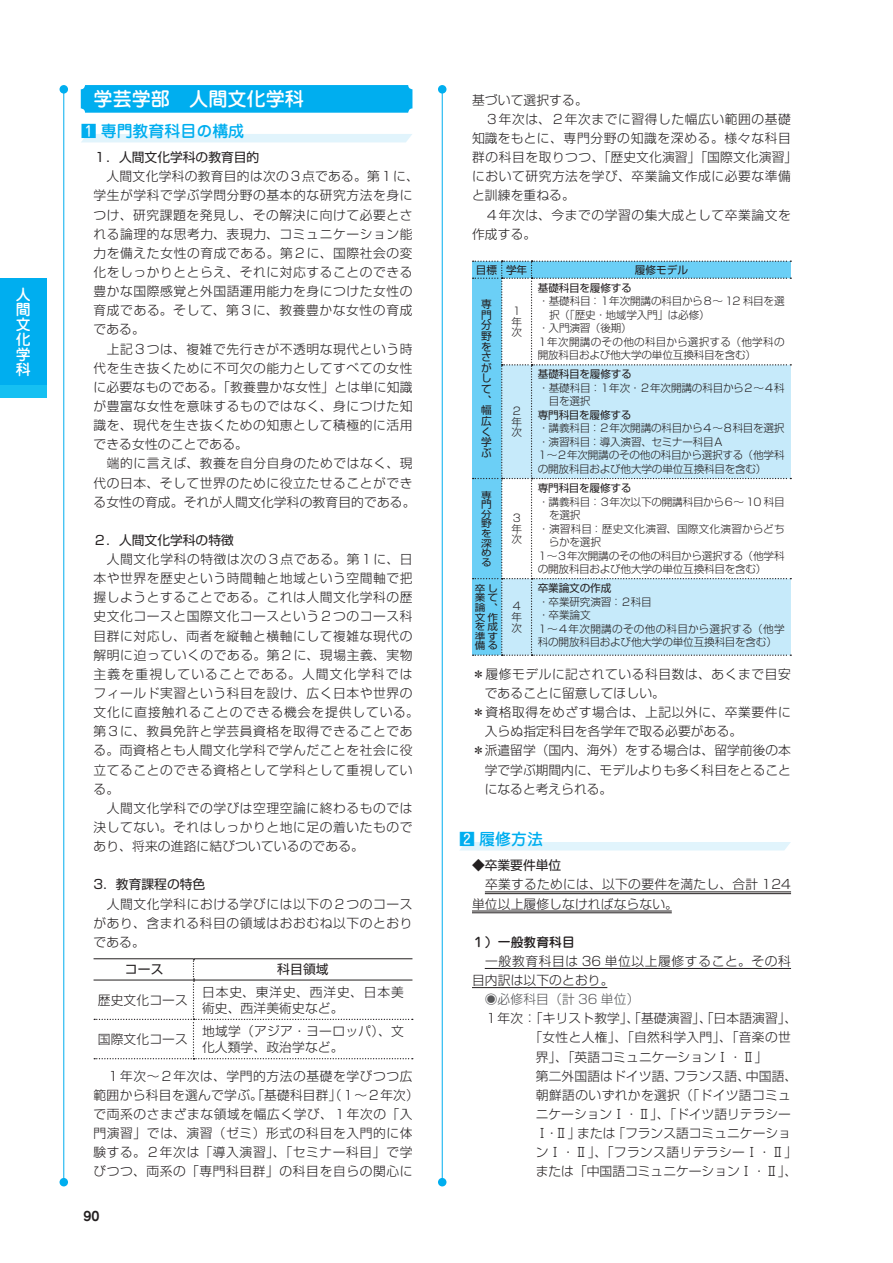
<style>
.page{position:relative;width:893px;height:1263px;background:#fff}
.page>*{position:absolute;margin:0;border:0;box-sizing:border-box;transform-origin:0 0}
.t1{font:500 19.2px "Jun 34 Pro";color:#fff}
.t2{font:500 15.9px "Jun 34 Pro";color:#00aeef}
.t3{font:500 14.85px/14.9px "Jun 34 Pro";color:#fff;text-align:justify}
.t4{font:300 12.75px/19.2px "Shin Go Pro";letter-spacing:.045em;color:#231f20}
.t5{font:300 12.75px "Shin Go Pro";color:#231f20}
.t6{font:300 12.75px "Shin Go Pro";letter-spacing:.01em;color:#231f20}
.t7{font:300 12.75px/15.9px "Shin Go Pro";letter-spacing:.025em;color:#231f20}
.t8{font:12.75px "Shin Go Pro";color:#231f20}
.t9{font:300 12.75px/19.2px "Shin Go Pro";letter-spacing:.015em;color:#231f20}
.t10{font:300 12.75px/15.9px "Shin Go Pro";letter-spacing:.075em;color:#231f20}
.t11{font:300 12.75px "Shin Go Pro";letter-spacing:.01em;color:#57585a}
.t12{font:500 12.75px "Jun 34 Pro";letter-spacing:.01em;color:#231f20}
.t13{font:700 12.75px "Jun 501 Pro";color:#231f20}
.t14{font:300 10.65px/10.5px "Shin Go Pro";letter-spacing:-.015em;color:#231f20}
.t15{font:10.65px/10.6px "Shin Go Pro";letter-spacing:-.015em;color:#231f20}
.t16{font:300 10.65px "Shin Go Pro";letter-spacing:.02em;color:#231f20}
.t17{font:300 10.65px "Shin Go Pro";letter-spacing:.025em;color:#231f20}
.t18{font:9.6px/9.6px "Shin Go Pro";color:#231f20;text-align:justify;scale:1.11 1}
</style>
<div class="page">
<hr style="left:63px;top:89px;width:1px;height:1093px;background:#00aeef">
<div style="left:60px;top:1178px;width:8px;height:8px;background:#00aeef;border-radius:50%"></div>
<div style="left:60px;top:85px;width:8px;height:9px;background:#00aeef;border-radius:50%"></div>
<hr style="left:442px;top:89px;width:1px;height:1093px;background:#00aeef">
<div style="left:438px;top:1178px;width:8px;height:8px;background:#00aeef;border-radius:50%"></div>
<div style="left:438px;top:85px;width:8px;height:9px;background:#00aeef;border-radius:50%"></div>
<div style="left:81px;top:134px;width:331px;height:8px;background:#e1f4fc"></div>
<svg style="left:94px;top:959px;width:319px;height:100px"></svg>
<hr style="left:94px;top:958px;width:99px;height:1px;background:#231f20">
<hr style="left:193px;top:958px;width:219px;height:1px;background:#231f20">
<hr style="left:94px;top:980px;width:99px;height:1px;background:#231f20">
<hr style="left:193px;top:980px;width:219px;height:1px;background:#231f20">
<hr style="left:485px;top:892px;width:306px;height:1px;background:#231f20">
<hr style="left:485px;top:893px;width:306px;height:1px;background:#231f20">
<hr style="left:472px;top:911px;width:200px;height:1px;background:#231f20">
<hr style="left:472px;top:912px;width:200px;height:1px;background:#231f20">
<hr style="left:485px;top:968px;width:306px;height:1px;background:#231f20">
<hr style="left:472px;top:987px;width:135px;height:1px;background:#231f20">
<svg style="left:473px;top:261px;width:318px;height:395px"></svg>
<div style="left:460px;top:842px;width:331px;height:8px;background:#e1f4fc"></div>
<div style="left:81px;top:85px;width:331px;height:28px;background:#00aeef;border-radius:4px"></div>
<div style="left:0;top:279px;width:47px;height:106px;background:#00aeef"></div>
<div style="left:0;top:385px;width:47px;height:13px;background:#15c0f2"></div>
<p class="t3" style="left:16px;top:286px;width:16px">人間文化学科</p>
<h1 class="t1" style="left:94px;top:84px;width:212px">学芸学部　人間文化学科</h1>
<p class="t2" style="left:81px;top:118px;width:165px">1 専門教育科目の構成</p>
<p class="t8" style="left:94px;top:147px;width:167px">１．人間文化学科の教育目的</p>
<p class="t4" style="left:94px;top:165px;width:327px">　人間文化学科の教育目的は次の３点である。第１に、学生が学科で学ぶ学問分野の基本的な研究方法を身につけ、研究課題を発見し、その解決に向けて必要とされる論理的な思考力、表現力、コミュニケーション能力を備えた女性の育成である。第２に、国際社会の変化をしっかりととらえ、それに対応することのできる豊かな国際感覚と外国語運用能力を身につけた女性の育成である。そして、第３に、教養豊かな女性の育成である。<br>　上記３つは、複雑で先行きが不透明な現代という時代を生き抜くために不可欠の能力としてすべての女性に必要なものである。「教養豊かな女性」とは単に知識が豊富な女性を意味するものではなく、身につけた知識を、現代を生き抜くための知恵として積極的に活用できる女性のことである。<br>　端的に言えば、教養を自分自身のためではなく、現代の日本、そして世界のために役立たせることができる女性の育成。それが人間文化学科の教育目的である。</p>
<p class="t8" style="left:94px;top:530px;width:142px">２．人間文化学科の特徴</p>
<p class="t4" style="left:94px;top:548px;width:327px">　人間文化学科の特徴は次の３点である。第１に、日本や世界を歴史という時間軸と地域という空間軸で把握しようとすることである。これは人間文化学科の歴史文化コースと国際文化コースという２つのコース科目群に対応し、両者を縦軸と横軸にして複雑な現代の解明に迫っていくのである。第２に、現場主義、実物主義を重視していることである。人間文化学科ではフィールド実習という科目を設け、広く日本や世界の文化に直接触れることのできる機会を提供している。第３に、教員免許と学芸員資格を取得できることである。両資格とも人間文化学科で学んだことを社会に役立てることのできる資格として学科として重視している。<br>　人間文化学科での学びは空理空論に終わるものでは決してない。それはしっかりと地に足の着いたものであり、将来の進路に結びついているのである。</p>
<p class="t8" style="left:94px;top:874px;width:113px">3．教育課程の特色</p>
<p class="t4" style="left:94px;top:892px;width:320px;text-align:justify">　人間文化学科における学びには以下の２つのコースがあり、含まれる科目の領域はおおむね以下のとおりである。</p>
<p class="t8" style="left:125px;top:959px;width:40px">コース</p>
<p class="t8" style="left:277px;top:959px;width:53px">科目領域</p>
<p class="t6" style="left:98px;top:989px;width:92px">歴史文化コース</p>
<p class="t10" style="left:202px;top:982px;width:203px">日本史、東洋史、西洋史、日本美術史、西洋美術史など。</p>
<p class="t6" style="left:98px;top:1028px;width:92px">国際文化コース</p>
<p class="t7" style="left:202px;top:1021px;width:203px">地域学（アジア・ヨーロッパ）、文化人類学、政治学など。</p>
<p class="t4" style="left:94px;top:1065px;width:327px">　１年次〜２年次は、学門的方法の基礎を学びつつ広範囲から科目を選んで学ぶ。「基礎科目群」（１〜２年次）で両系のさまざまな領域を幅広く学び、１年次の「入門演習」では、演習（ゼミ）形式の科目を入門的に体験する。２年次は「導入演習」、「セミナー科目」で学びつつ、両系の「専門科目群」の科目を自らの関心に</p>
<p class="t13" style="left:83px;top:1206px;width:18px">90</p>
<p class="t4" style="left:472px;top:89px;width:327px">基づいて選択する。<br>　３年次は、２年次までに習得した幅広い範囲の基礎知識をもとに、専門分野の知識を深める。様々な科目群の科目を取りつつ、「歴史文化演習」「国際文化演習」において研究方法を学び、卒業論文作成に必要な準備と訓練を重ねる。<br>　４年次は、今までの学習の集大成として卒業論文を作成する。</p>
<p class="t15" style="left:476px;top:263px;width:53px">目標 学年</p>
<p class="t15" style="left:635px;top:263px;width:55px">履修モデル</p>
<p class="t15" style="left:481px;top:297px;width:12px">専門分野をさがして、幅広く学ぶ</p>
<p class="t14" style="left:511px;top:304px;width:12px">１年次</p>
<p class="t15" style="left:538px;top:281px;width:95px">基礎科目を履修する</p>
<p class="t14" style="left:538px;top:295px;width:248px">・基礎科目：１年次開講の科目から８〜 12 科目を選</p>
<p class="t14" style="left:549px;top:308px;width:162px">択（「歴史・地域学入門」は必修）</p>
<p class="t14" style="left:538px;top:322px;width:95px">・入門演習（後期）</p>
<p class="t16" style="left:537px;top:333px;width:249px">１年次開講のその他の科目から選択する（他学科の</p>
<p class="t14" style="left:538px;top:349px;width:220px">開放科目および他大学の単位互換科目を含む）</p>
<p class="t15" style="left:538px;top:368px;width:95px">基礎科目を履修する</p>
<p class="t14" style="left:549px;top:380px;width:237px;line-height:13.5px;text-indent:-10px">・基礎科目：１年次・２年次開講の科目から２～４科目を選択</p>
<p class="t15" style="left:538px;top:408px;width:95px">専門科目を履修する</p>
<p class="t14" style="left:537px;top:420px;width:249px;line-height:13.5px">・講義科目：２年次開講の科目から４〜８科目を選択・演習科目：導入演習、セミナー科目Ａ<br>１〜２年次開講のその他の科目から選択する（他学科の開放科目および他大学の単位互換科目を含む）</p>
<p class="t14" style="left:511px;top:405px;width:12px">２年次</p>
<p class="t18" style="left:481px;top:489px;width:11px">専門分野を深める</p>
<p class="t14" style="left:511px;top:511px;width:12px">３年次</p>
<p class="t15" style="left:538px;top:481px;width:95px">専門科目を履修する</p>
<p class="t14" style="left:538px;top:495px;width:248px">・講義科目：３年次以下の開講科目から６〜 10 科目</p>
<p class="t14" style="left:549px;top:508px;width:33px">を選択</p>
<p class="t17" style="left:538px;top:520px;width:248px">・演習科目：歴史文化演習、国際文化演習からどち</p>
<p class="t14" style="left:549px;top:535px;width:54px">らかを選択</p>
<p class="t14" style="left:537px;top:549px;width:249px">１〜３年次開講のその他の科目から選択する（他学科</p>
<p class="t14" style="left:538px;top:562px;width:230px">の開放科目および他大学の単位互換科目を含む）</p>
<p class="t15" style="left:538px;top:582px;width:75px">卒業論文の作成</p>
<p class="t14" style="left:537px;top:594px;width:249px;line-height:13.5px">・卒業研究演習：２科目<br>・卒業論文<br>１〜４年次開講のその他の科目から選択する（他学科の開放科目および他大学の単位互換科目を含む）</p>
<p class="t4" style="left:472px;top:663px;width:320px">＊履修モデルに記されている科目数は、あくまで目安</p>
<p class="t6" style="left:485px;top:683px;width:182px">であることに留意してほしい。</p>
<p class="t4" style="left:472px;top:701px;width:320px">＊資格取得をめざす場合は、上記以外に、卒業要件に</p>
<p class="t6" style="left:485px;top:721px;width:259px">入らぬ指定科目を各学年で取る必要がある。</p>
<p class="t5" style="left:472px;top:740px;width:320px">＊派遣留学（国内、海外）をする場合は、留学前後の本</p>
<p class="t5" style="left:485px;top:759px;width:308px">学で学ぶ期間内に、モデルよりも多く科目をとること</p>
<p class="t5" style="left:485px;top:778px;width:129px">になると考えられる。</p>
<p class="t2" style="left:459px;top:826px;width:85px">2 履修方法</p>
<p class="t8" style="left:472px;top:855px;width:91px">◆卒業要件単位</p>
<p class="t9" style="left:472px;top:873px;width:320px;text-indent:13px">卒業するためには、以下の要件を満たし、合計 124単位以上履修しなければならない。</p>
<p class="t12" style="left:472px;top:932px;width:104px">１）一般教育科目</p>
<p class="t4" style="left:472px;top:950px;width:320px;text-indent:13px">一般教育科目は 36 単位以上履修すること。その科目内訳は以下のとおり。</p>
<p class="t11" style="left:485px;top:989px;width:156px">◉必修科目（計 36 単位）</p>
<p class="t6" style="left:485px;top:1008px;width:314px">１年次：「キリスト教学」、「基礎演習」、「日本語演習」、</p>
<p class="t7" style="left:529px;top:1028px;width:263px">「女性と人権」、「自然科学入門」、「音楽の世</p>
<p class="t6" style="left:536px;top:1046px;width:233px">界」、「英語コミュニケーションⅠ・Ⅱ」</p>
<p class="t6" style="left:536px;top:1065px;width:263px">第二外国語はドイツ語、フランス語、中国語、</p>
<p class="t4" style="left:536px;top:1084px;width:257px">朝鮮語のいずれかを選択（「ドイツ語コミュ</p>
<p class="t5" style="left:536px;top:1104px;width:257px">ニケーションⅠ・Ⅱ」、「ドイツ語リテラシー</p>
<p class="t5" style="left:536px;top:1123px;width:257px">Ⅰ・Ⅱ」または「フランス語コミュニケーショ</p>
<p class="t4" style="left:536px;top:1141px;width:263px">ンⅠ・Ⅱ」、「フランス語リテラシーⅠ・Ⅱ」</p>
<p class="t5" style="left:536px;top:1161px;width:263px">または「中国語コミュニケーションⅠ・Ⅱ」、</p>
<p class="t18" style="left:475px;top:582px;width:22px">卒し業て論、文作を成準す備る</p>
<p class="t14" style="left:511px;top:600px;width:12px">４年次</p>
</div>
